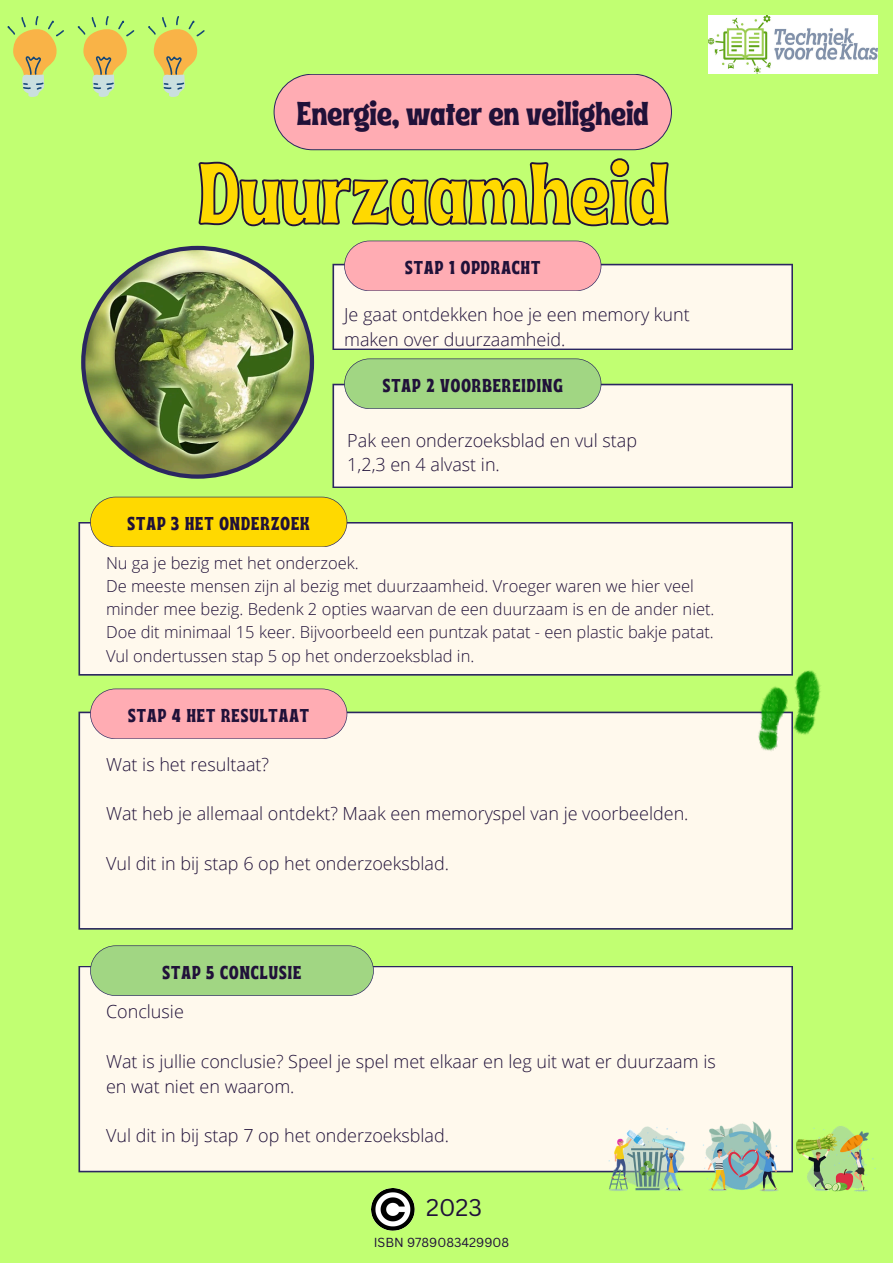
<style>
.page{position:relative;width:893px;height:1263px;background:#c1ff72}
.page>*{position:absolute;margin:0;border:0;box-sizing:border-box;transform-origin:0 0}
.t1{font:86.1px "Ayr Tropika Island Int";color:#ffd900}
.t2{font:33.08px "Ayr Tropika Island Int";color:#201139}
.t3{font:23.55px "Canva Sans";color:#201139}
.t4{font:18.6px "Ayr Tropika Island Int";letter-spacing:.055em;color:#201139}
.t5{font:300 18px/24.8px "Open Sans";color:#201139}
.t6{font:300 16.5px/23.1px "Open Sans";color:#201139}
.t7{font:12.75px "Canva Sans";color:#201139}
</style>
<div class="page">
<div style="left:332px;top:384px;width:461px;height:104px;background:#fff9ed"></div>
<div style="left:78px;top:966px;width:715px;height:206px;background:#fff9ed"></div>
<div style="left:78px;top:712px;width:715px;height:218px;background:#fff9ed"></div>
<div style="left:78px;top:522px;width:715px;height:154px;background:#fff9ed"></div>
<svg style="left:90px;top:497px;width:257px;height:50px;background:#f9d709"></svg>
<svg style="left:332px;top:241px;width:461px;height:109px;background:#f2e0ce"></svg>
<svg style="left:344px;top:358px;width:257px;height:51px;background:#a0d383"></svg>
<svg style="left:90px;top:688px;width:257px;height:51px;background:#f7acb0"></svg>
<svg style="left:90px;top:945px;width:284px;height:51px;background:#a0d283"></svg>
<img style="left:81px;top:246px;width:233px;height:233px">
<svg style="left:198px;top:158px;width:471px;height:69px"></svg>
<svg style="left:273px;top:74px;width:399px;height:76px;background:#f7acae"></svg>
<svg style="left:7px;top:16px;width:57px;height:81px"></svg>
<img style="left:709px;top:16px;width:168px;height:58px">
<img style="left:371px;top:1188px;width:43px;height:43px">
<img style="left:601px;top:1109px;width:275px;height:83px">
<img style="left:733px;top:657px;width:88px;height:109px">
<svg style="left:78px;top:16px;width:56px;height:81px"></svg>
<svg style="left:148px;top:16px;width:57px;height:81px"></svg>
<h4 class="t2" style="left:297px;top:82px;width:353px">Energie, water en veiligheid</h4>
<h1 class="t1" style="left:198px;top:112px;width:472px">Duurzaamheid</h1>
<p class="t4" style="left:405px;top:250px;width:137px">STAP 1 OPDRACHT</p>
<h5 class="t5" style="left:344px;top:302px;width:347px">Je gaat ontdekken hoe je een memory kunt maken over duurzaamheid.</h5>
<p class="t4" style="left:383px;top:368px;width:182px">STAP 2 VOORBEREIDING</p>
<p class="t4" style="left:128px;top:506px;width:184px">STAP 3 HET ONDERZOEK</p>
<p class="t5" style="left:347px;top:427px;width:291px">Pak een onderzoeksblad en vul stap<br>1,2,3 en 4 alvast in.</p>
<h5 class="t6" style="left:106px;top:551px;width:610px">Nu ga je bezig met het onderzoek.<br>De meeste mensen zijn al bezig met duurzaamheid. Vroeger waren we hier veel minder mee bezig. Bedenk 2 opties waarvan de een duurzaam is en de ander niet.<br>Doe dit minimaal 15 keer. Bijvoorbeeld een puntzak patat - een plastic bakje patat.<br>Vul ondertussen stap 5 op het onderzoeksblad in.</h5>
<p class="t4" style="left:128px;top:698px;width:182px">STAP 4 HET RESULTAAT</p>
<h4 class="t5" style="left:106px;top:751px;width:165px">Wat is het resultaat?</h4>
<h5 class="t5" style="left:106px;top:801px;width:584px">Wat heb je allemaal ontdekt? Maak een memoryspel van je voorbeelden.</h5>
<h5 class="t5" style="left:106px;top:850px;width:344px">Vul dit in bij stap 6 op het onderzoeksblad.</h5>
<h2 class="t4" style="left:163px;top:954px;width:140px">STAP 5 CONCLUSIE</h2>
<h5 class="t5" style="left:106px;top:999px;width:79px">Conclusie</h5>
<h5 class="t5" style="left:106px;top:1048px;width:611px">Wat is jullie conclusie? Speel je spel met elkaar en leg uit wat er duurzaam is en wat niet en waarom.</h5>
<h5 class="t5" style="left:106px;top:1123px;width:344px">Vul dit in bij stap 7 op het onderzoeksblad.</h5>
<h4 class="t3" style="left:426px;top:1191px;width:57px">2023</h4>
<p class="t7" style="left:374px;top:1233px;width:137px">ISBN 9789083429908</p>
</div>
